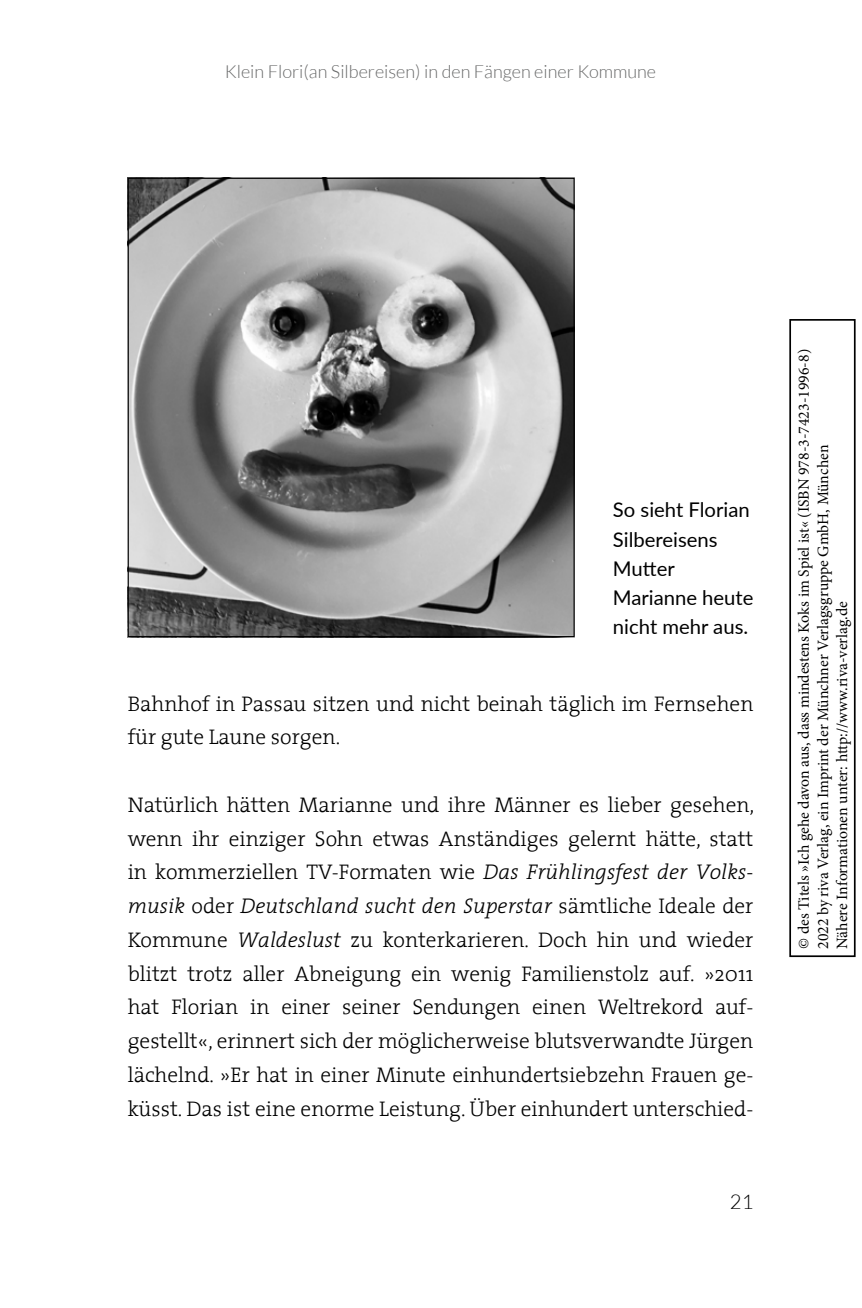
<style>
.page{position:relative;width:862px;height:1308px;background:#fff}
.page>*{position:absolute;margin:0;border:0;box-sizing:border-box;transform-origin:0 0}
._03_Body{font:300 21.38px/33.8px "The Serif";color:#000}
._750_mvg_BU{font:20.25px/29.2px "Lato";color:#000}
.t1{font:300 20.25px "Lato";color:#000}
.t2{font:300 18px "Lato";color:#676868}
.t3{font:15.75px/19.1px "Minion Pro";letter-spacing:-.005em;color:#000}
.s1{font-style:italic}
</style>
<div class="page">
<img style="left:130px;top:180px;width:442px;height:455px">
<div style="left:788px;top:319px;width:67px;height:638px;border:2px solid #000"></div>
<p class="t2" style="left:225px;top:62px;width:432px">Klein Flori(an Silbereisen) in den Fängen einer Kommune</p>
<p class="_750_mvg_BU" style="left:612px;top:494px;width:142px">So sieht Florian<br>Silbereisens<br>Mutter<br>Marianne heute nicht mehr aus.</p>
<p class="_03_Body" style="left:128px;top:686px;width:627px">Bahnhof in Passau sitzen und nicht beinah täglich im Fernsehen für gute Laune sorgen.</p>
<p class="_03_Body" style="left:128px;top:787px;width:627px;text-align:justify">Natürlich hätten Marianne und ihre Männer es lieber gesehen, wenn ihr einziger Sohn etwas Anständiges gelernt hätte, statt in kommerziellen TV-Formaten wie <span class="s1">Das Frühlingsfest der Volks&shy;musik</span> oder <span class="s1">Deutschland sucht den Superstar</span> sämtliche Ideale der Kommune <span class="s1">Waldeslust</span> zu konterkarieren. Doch hin und wieder blitzt trotz aller Abneigung ein wenig Familienstolz auf. »2011 hat Florian in einer seiner Sendungen einen Weltrekord auf&shy;gestellt«, erinnert sich der möglicherweise blutsverwandte Jürgen lächelnd. »Er hat in einer Minute einhundertsiebzehn Frauen ge&shy;küsst. Das ist eine enorme Leistung. Über einhundert unterschied-</p>
<p class="t1" style="left:729px;top:1191px;width:25px">21</p>
<p class="t3" style="left:793px;top:949px;width:601px;rotate:-90deg">© des Titels »Ich gehe davon aus, dass mindestens Koks im Spiel ist« (ISBN 978-3-7423-1996-8)<br>2022 by riva Verlag, ein Imprint der Münchner Verlagsgruppe GmbH, München<br>Nähere Informationen unter: http://www.riva-verlag.de</p>
</div>
